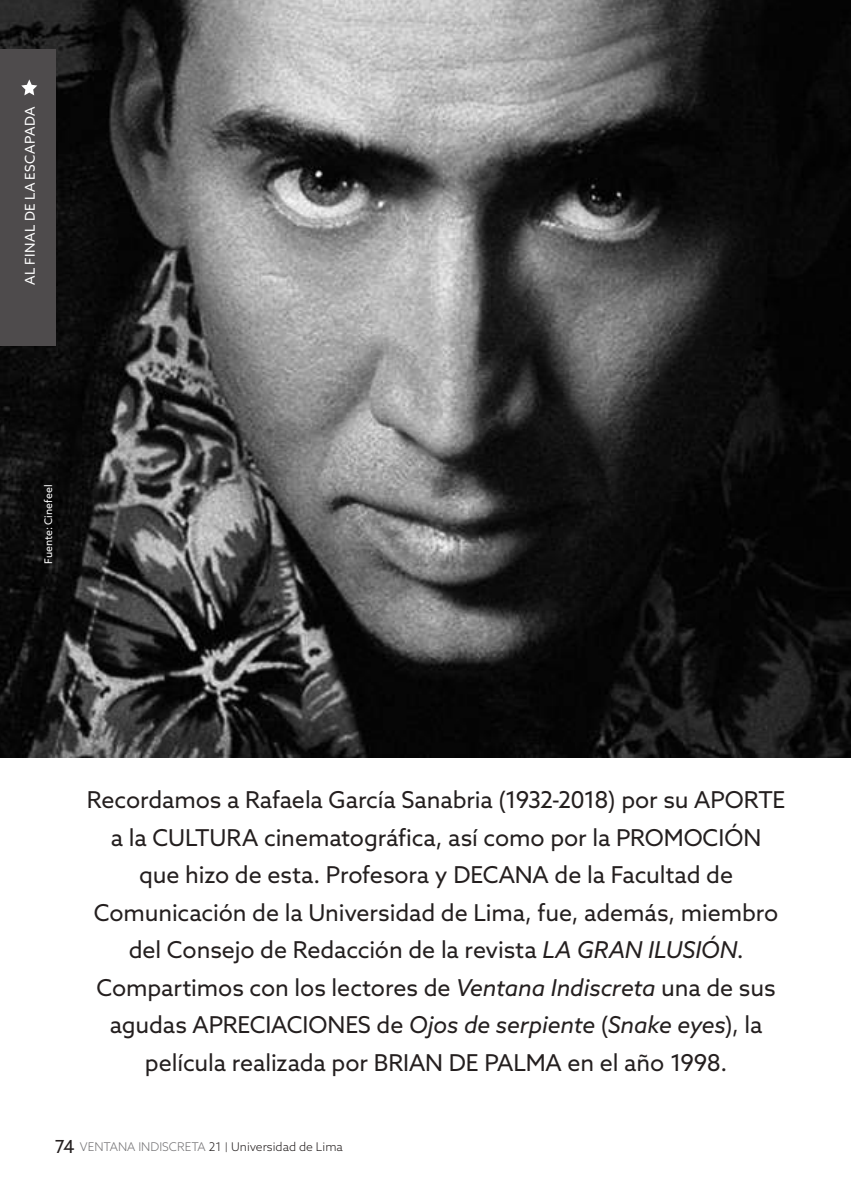
<style>
.page{position:relative;width:851px;height:1191px;background:#fff}
.page>*{position:absolute;margin:0;border:0;box-sizing:border-box;transform-origin:0 0}
.t1{font:23.25px/37.5px "Azo Sans";letter-spacing:-.005em;color:#241f1f;text-align:center}
.t2{font:13.5px "Azo Sans";letter-spacing:.04em;color:#fff}
.t3{font:300 12px "Azo Sans";color:#241f1f}
.t4{font:10.5px "Azo Sans";letter-spacing:.005em;color:#fff}
.s1{font-style:italic}
.s2{font-weight:400;font-size:18px}
.s3{color:#717072}
.s4{font-size:9.6px}
</style>
<div class="page">
<img style="left:0;top:0;width:850px;height:757px">
<div style="left:0;top:49px;width:55px;height:296px;background:#4e4b4c"></div>
<svg style="left:21px;top:79px;width:16px;height:16px"></svg>
<p class="t2" style="left:21px;top:285px;width:180px;rotate:-90deg">AL FINAL DE LA ESCAPADA</p>
<p class="t4" style="left:42px;top:564px;width:81px;rotate:-90deg">Fuente: Cinefeel</p>
<p class="t1" style="left:87px;top:781px;width:699px">Recordamos a Rafaela García Sanabria (1932-2018) por su APORTE a la CULTURA cinematográfica, así como por la PROMOCIÓN<br>que hizo de esta. Profesora y DECANA de la Facultad de Comunicación de la Universidad de Lima, fue, además, miembro del Consejo de Redacción de la revista <span class="s1">LA GRAN ILUSIÓN</span>.<br>Compartimos con los lectores de <span class="s1">Ventana Indiscreta</span> una de sus agudas APRECIACIONES de <span class="s1">Ojos de serpiente</span> (<span class="s1">Snake eyes</span>), la película realizada por BRIAN DE PALMA en el año 1998.</p>
<p class="t3" style="left:55px;top:1139px;width:290px"><span class="s2">74</span> <span class="s3">VENTANA INDISCRETA</span> 21 <span class="s4">|</span> Universidad de Lima</p>
</div>
